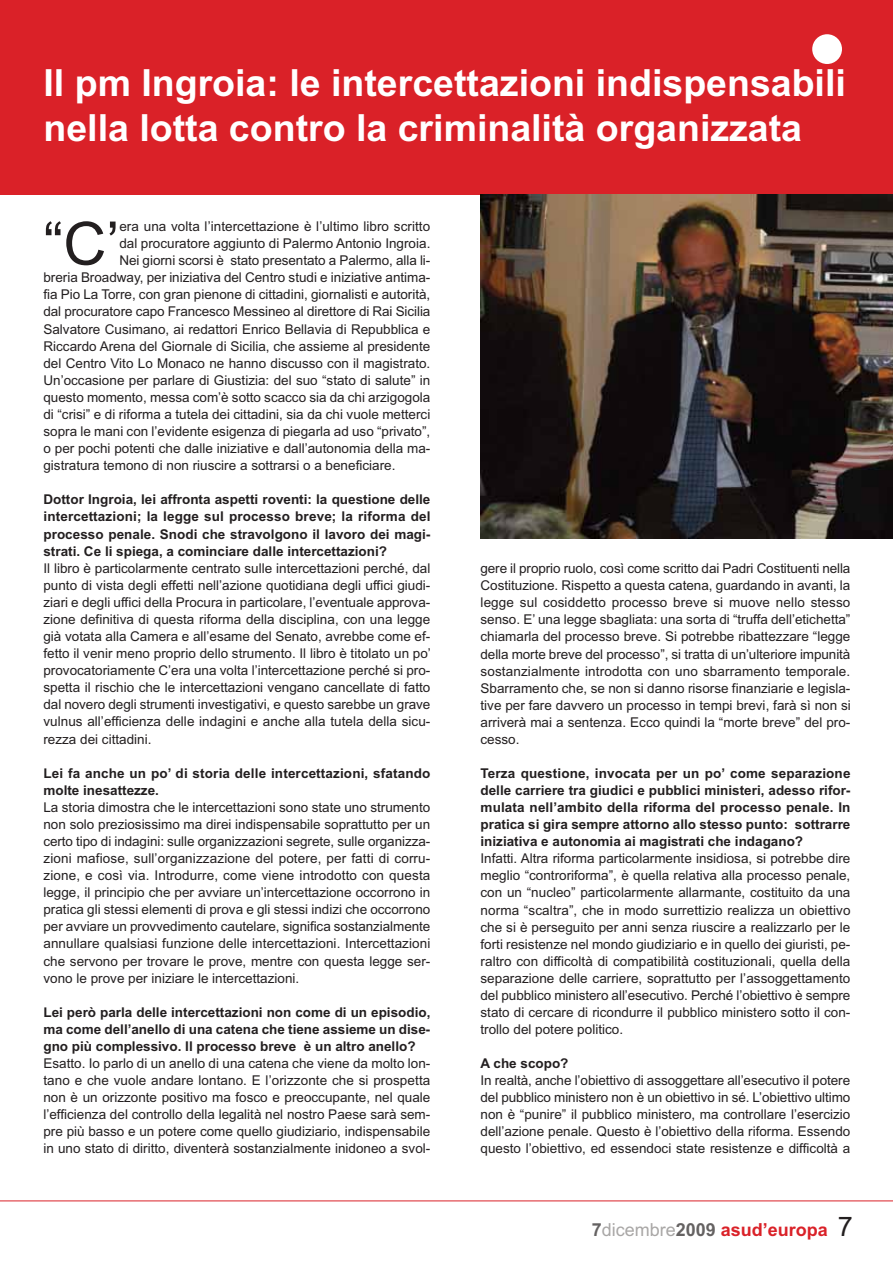
<style>
.page{position:relative;width:893px;height:1263px;background:#fff}
.page>*{position:absolute;margin:0;border:0;box-sizing:border-box;transform-origin:0 0}
.t1{font:59.55px "Arial";color:#231f20}
.t2{font:700 37.5px/45px "Arial";color:#fff}
.t3{font:700 18px "Arial";color:#da2128}
.t4{font:13.5px/17.1px "Arial";color:#231f20;text-align:justify}
.t5{font:700 13.5px/17.1px "Arial";color:#231f20;text-align:justify}
.s1{color:#656262}
.s2{font-weight:400;color:#a9a7a6}
.s3{font-weight:400;font-size:27px;color:#231f20}
</style>
<div class="page">
<div style="left:0;top:0;width:892px;height:194px;background:#da2128"></div>
<img style="left:480px;top:194px;width:412px;height:344px">
<hr style="left:0;top:1201px;width:892px;height:1px;background:#da2128">
<div style="left:812px;top:34px;width:30px;height:30px;background:#fff;border-radius:50%"></div>
<h2 class="t2" style="left:43px;top:64px;width:804px">Il pm Ingroia: le intercettazioni indispensabili nella lotta contro la criminalità organizzata</h2>
<h1 class="t1" style="left:43px;top:222px;width:78px">“C’</h1>
<p class="t4" style="left:119px;top:219px;width:312px">era una volta l’intercettazione è l’ultimo libro scritto</p>
<p class="t4" style="left:119px;top:236px;width:312px">dal procuratore aggiunto di Palermo Antonio Ingroia.</p>
<p class="t4" style="left:119px;top:253px;width:312px">Nei giorni scorsi è stato presentato a Palermo, alla li-</p>
<p class="t4" style="left:43px;top:270px;width:388px">breria Broadway, per iniziativa del Centro studi e iniziative antima-</p>
<p class="t4" style="left:43px;top:287px;width:388px">fia Pio La Torre, con gran pienone di cittadini, giornalisti e autorità,</p>
<p class="t4" style="left:43px;top:305px;width:388px">dal procuratore capo Francesco Messineo al direttore di Rai Sicilia</p>
<p class="t4" style="left:43px;top:322px;width:388px">Salvatore Cusimano, ai redattori Enrico Bellavia di Repubblica e</p>
<p class="t4" style="left:43px;top:339px;width:388px">Riccardo Arena del Giornale di Sicilia, che assieme al presidente</p>
<p class="t4" style="left:43px;top:356px;width:388px">del Centro Vito Lo Monaco ne hanno discusso con il magistrato.</p>
<p class="t4" style="left:43px;top:373px;width:388px">Un’occasione per parlare di Giustizia: del suo “stato di salute” in</p>
<p class="t4" style="left:43px;top:390px;width:388px">questo momento, messa com’è sotto scacco sia da chi arzigogola</p>
<p class="t4" style="left:43px;top:407px;width:388px">di “crisi” e di riforma a tutela dei cittadini, sia da chi vuole metterci</p>
<p class="t4" style="left:43px;top:424px;width:388px">sopra le mani con l’evidente esigenza di piegarla ad uso “privato”,</p>
<p class="t4" style="left:43px;top:441px;width:388px">o per pochi potenti che dalle iniziative e dall’autonomia della ma-</p>
<p class="t4" style="left:43px;top:458px;width:353px">gistratura temono di non riuscire a sottrarsi o a beneficiare.</p>
<p class="t5" style="left:43px;top:492px;width:388px">Dottor Ingroia, lei affronta aspetti roventi: la questione delle intercettazioni; la legge sul processo breve; la riforma del processo penale. Snodi che stravolgono il lavoro dei magi&shy;strati. Ce li spiega, a cominciare dalle intercettazioni?</p>
<p class="t4" style="left:43px;top:561px;width:389px">Il libro è particolarmente centrato sulle intercettazioni perché, dal punto di vista degli effetti nell’azione quotidiana degli uffici giudi&shy;ziari e degli uffici della Procura in particolare, l’eventuale approva&shy;zione definitiva di questa riforma della disciplina, con una legge già votata alla Camera e all’esame del Senato, avrebbe come ef&shy;fetto il venir meno proprio dello strumento. Il libro è titolato un po’ provocatoriamente C’era una volta l’intercettazione perché si pro&shy;spetta il rischio che le intercettazioni vengano cancellate di fatto dal novero degli strumenti investigativi, e questo sarebbe un grave vulnus all’efficienza delle indagini e anche alla tutela della sicu&shy;rezza dei cittadini.</p>
<p class="t5" style="left:43px;top:766px;width:388px">Lei fa anche un po’ di storia delle intercettazioni, sfatando molte inesattezze.</p>
<p class="t4" style="left:43px;top:800px;width:388px">La storia dimostra che le intercettazioni sono state uno strumento non solo preziosissimo ma direi indispensabile soprattutto per un certo tipo di indagini: sulle organizzazioni segrete, sulle organizza&shy;zioni mafiose, sull’organizzazione del potere, per fatti di corru&shy;zione, e così via. Introdurre, come viene introdotto con questa legge, il principio che per avviare un’intercettazione occorrono in pratica gli stessi elementi di prova e gli stessi indizi che occorrono per avviare un provvedimento cautelare, significa sostanzialmente annullare qualsiasi funzione delle intercettazioni. Intercettazioni che servono per trovare le prove, mentre con questa legge ser&shy;vono le prove per iniziare le intercettazioni.</p>
<p class="t5" style="left:43px;top:1005px;width:388px">Lei però parla delle intercettazioni non come di un episodio, ma come dell’anello di una catena che tiene assieme un dise&shy;gno più complessivo. Il processo breve è un altro anello?</p>
<p class="t4" style="left:43px;top:1056px;width:388px">Esatto. Io parlo di un anello di una catena che viene da molto lon&shy;tano e che vuole andare lontano. E l’orizzonte che si prospetta non è un orizzonte positivo ma fosco e preoccupante, nel quale l’efficienza del controllo della legalità nel nostro Paese sarà sem&shy;pre più basso e un potere come quello giudiziario, indispensabile in uno stato di diritto, diventerà sostanzialmente inidoneo a svol-</p>
<p class="t4" style="left:480px;top:561px;width:372px">gere il proprio ruolo, così come scritto dai Padri Costituenti nella Costituzione. Rispetto a questa catena, guardando in avanti, la legge sul cosiddetto processo breve si muove nello stesso senso. E’ una legge sbagliata: una sorta di “truffa dell’etichetta” chiamarla del processo breve. Si potrebbe ribattezzare “legge della morte breve del processo”, si tratta di un’ulteriore impunità sostanzialmente introdotta con uno sbarramento temporale.<br>Sbarramento che, se non si danno risorse finanziarie e legisla&shy;tive per fare davvero un processo in tempi brevi, farà sì non si arriverà mai a sentenza. Ecco quindi la “morte breve” del pro&shy;cesso.</p>
<p class="t5" style="left:480px;top:766px;width:371px">Terza questione, invocata per un po’ come separazione delle carriere tra giudici e pubblici ministeri, adesso rifor&shy;mulata nell’ambito della riforma del processo penale. In pratica si gira sempre attorno allo stesso punto: sottrarre iniziativa e autonomia ai magistrati che indagano?</p>
<p class="t4" style="left:480px;top:851px;width:371px">Infatti. Altra riforma particolarmente insidiosa, si potrebbe dire meglio “controriforma”, è quella relativa alla processo penale, con un “nucleo” particolarmente allarmante, costituito da una norma “scaltra”, che in modo surrettizio realizza un obiettivo che si è perseguito per anni senza riuscire a realizzarlo per le forti resistenze nel mondo giudiziario e in quello dei giuristi, pe&shy;raltro con difficoltà di compatibilità costituzionali, quella della separazione delle carriere, soprattutto per l’assoggettamento del pubblico ministero all’esecutivo. Perché l’obiettivo è sempre stato di cercare di ricondurre il pubblico ministero sotto il con&shy;trollo del potere politico.</p>
<p class="t5" style="left:480px;top:1056px;width:89px">A che scopo?</p>
<p class="t4" style="left:480px;top:1073px;width:371px">In realtà, anche l’obiettivo di assoggettare all’esecutivo il potere del pubblico ministero non è un obiettivo in sé. L’obiettivo ultimo non è “punire” il pubblico ministero, ma controllare l’esercizio dell’azione penale. Questo è l’obiettivo della riforma. Essendo questo l’obiettivo, ed essendoci state resistenze e difficoltà a</p>
<h3 class="t3" style="left:591px;top:1223px;width:263px"><span class="s1">7</span><span class="s2">dicembre</span><span class="s1">2009</span> asud’europa <span class="s3">7</span></h3>
</div>
